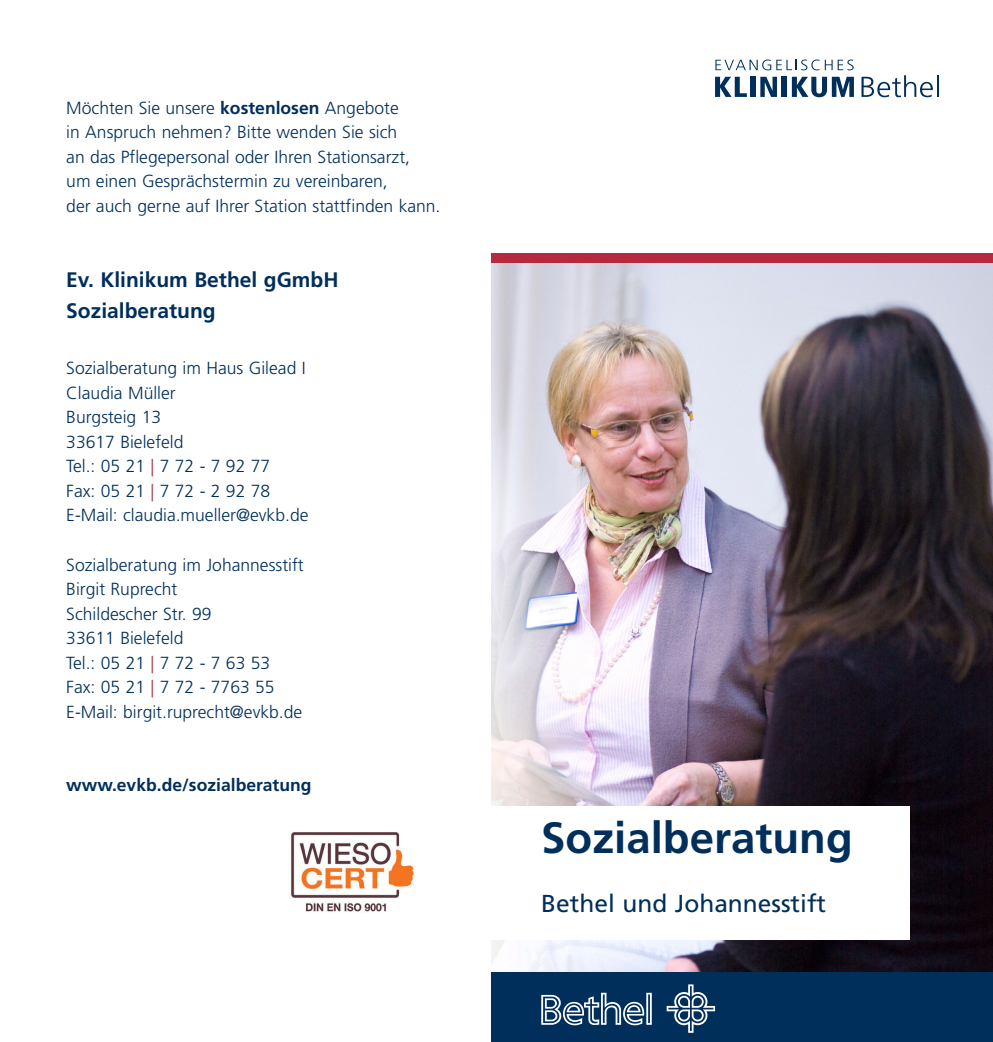
<style>
.page{position:relative;width:993px;height:1042px;background:#fff}
.page>*{position:absolute;margin:0;border:0;box-sizing:border-box;transform-origin:0 0}
.t1{font:700 43.75px "Frutiger LT Std";color:#002f5b}
.t2{font:24.5px "Frutiger LT Std";color:#002f5b}
.t3{font:700 21px "Frutiger LT Std";color:#002f5b}
.t4{font:300 17.5px "Frutiger LT Std";color:#002f5b}
.t5{font:700 17.5px "Frutiger LT Std";color:#002f5b}
.s1{font-weight:700}
.s2{color:#9c404c}
</style>
<div class="page">
<img style="left:491px;top:263px;width:501px;height:709px">
<div style="left:491px;top:806px;width:418px;height:133px;background:#fff"></div>
<img style="left:291px;top:832px;width:124px;height:80px">
<div style="left:491px;top:972px;width:501px;height:70px;background:#002f5b"></div>
<svg style="left:715px;top:60px;width:138px;height:10px"></svg>
<svg style="left:715px;top:77px;width:31px;height:20px"></svg>
<div style="left:750px;top:77px;width:5px;height:20px;background:#002f5b"></div>
<svg style="left:760px;top:77px;width:16px;height:20px"></svg>
<div style="left:781px;top:77px;width:5px;height:20px;background:#002f5b"></div>
<svg style="left:791px;top:77px;width:62px;height:20px"></svg>
<svg style="left:861px;top:75px;width:71px;height:22px"></svg>
<hr style="left:936px;top:75px;width:2px;height:22px;background:#002f5b">
<div style="left:491px;top:253px;width:501px;height:10px;background:#b52a3e"></div>
<svg style="left:666px;top:984px;width:48px;height:49px"></svg>
<svg style="left:541px;top:993px;width:110px;height:32px"></svg>
<p class="t4" style="left:66px;top:98px;width:334px">Möchten Sie unsere <span class="s1">kostenlosen</span> Angebote</p>
<p class="t4" style="left:66px;top:122px;width:332px">in Anspruch nehmen? Bitte wenden Sie sich</p>
<p class="t4" style="left:66px;top:147px;width:345px">an das Pflegepersonal oder Ihren Stationsarzt,</p>
<p class="t4" style="left:66px;top:171px;width:323px">um einen Gesprächstermin zu vereinbaren,</p>
<p class="t4" style="left:66px;top:196px;width:375px">der auch gerne auf Ihrer Station stattfinden kann.</p>
<p class="t3" style="left:66px;top:267px;width:274px">Ev. Klinikum Bethel gGmbH</p>
<p class="t3" style="left:66px;top:299px;width:151px">Sozialberatung</p>
<p class="t4" style="left:66px;top:358px;width:241px">Sozialberatung im Haus Gilead I</p>
<p class="t4" style="left:66px;top:383px;width:111px">Claudia Müller</p>
<p class="t4" style="left:66px;top:407px;width:96px">Burgsteig 13</p>
<p class="t4" style="left:66px;top:432px;width:119px">33617 Bielefeld</p>
<p class="t4" style="left:66px;top:456px;width:205px">Tel.: 05 21 <span class="s2">|</span> 7 72 - 7 92 77</p>
<p class="t4" style="left:66px;top:481px;width:205px">Fax: 05 21 <span class="s2">|</span> 7 72 - 2 92 78</p>
<p class="t4" style="left:66px;top:505px;width:243px">E-Mail: claudia.mueller@evkb.de</p>
<p class="t4" style="left:66px;top:554px;width:239px">Sozialberatung im Johannesstift</p>
<p class="t4" style="left:66px;top:579px;width:113px">Birgit Ruprecht</p>
<p class="t4" style="left:66px;top:603px;width:147px">Schildescher Str. 99</p>
<p class="t4" style="left:66px;top:628px;width:119px">33611 Bielefeld</p>
<p class="t4" style="left:66px;top:652px;width:205px">Tel.: 05 21 <span class="s2">|</span> 7 72 - 7 63 53</p>
<p class="t4" style="left:66px;top:677px;width:210px">Fax: 05 21 <span class="s2">|</span> 7 72 - 7763 55</p>
<p class="t4" style="left:66px;top:701px;width:237px">E-Mail: birgit.ruprecht@evkb.de</p>
<p class="t5" style="left:66px;top:774px;width:247px">www.evkb.de/sozialberatung</p>
<p class="t1" style="left:541px;top:812px;width:313px">Sozialberatung</p>
<p class="t2" style="left:541px;top:889px;width:286px">Bethel und Johannesstift</p>
</div>
